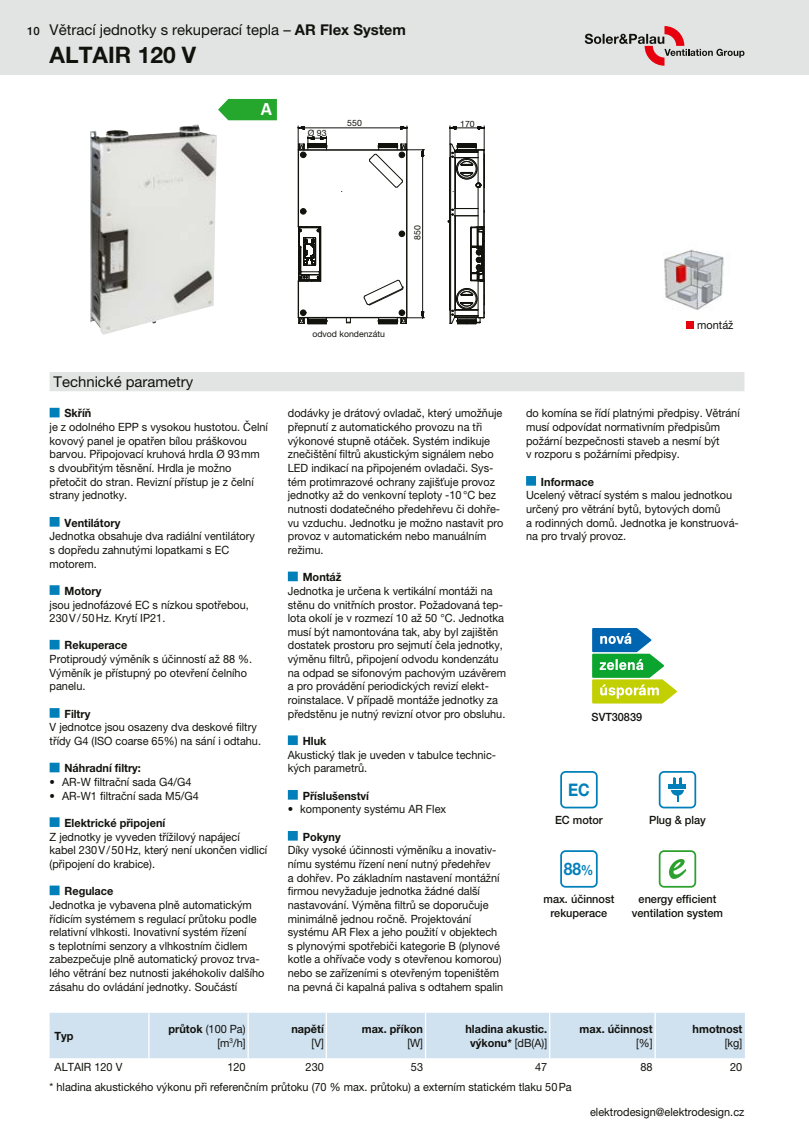
<style>
.page{position:relative;width:809px;height:1141px;background:#fff}
.page>*{position:absolute;margin:0;border:0;box-sizing:border-box;transform-origin:0 0}
.t1{font:700 22.75px "Helvetica Neue LT Pro";color:#12120d}
.t2{font:700 19.25px "Calibri";color:#fff;scale:.96 1}
.t3{font:700 17.32px "Helvetica Neue LT Pro";color:#007fb9;scale:.9 1}
.t4{font:14.88px "Helvetica Neue LT Pro";color:#12120d}
.t5{font:11.38px/13.7px "Helvetica Neue LT Pro";color:#12120d;scale:.96 1}
.t6{font:700 11.38px/13.7px "Helvetica Neue LT Pro";color:#12120d;text-align:center;scale:.96 1}
.t7{font:500 11.38px/13.7px "Helvetica Neue LT Pro";color:#12120d;text-align:center;scale:.96 1}
.t8{font:8.75px "Helvetica Neue LT Pro";color:#12120d}
.s1{font-weight:500;font-size:11.38px}
.s2{font-weight:700}
.s3{font-size:14px}
.s4{font-weight:400}
</style>
<div class="page">
<div style="left:0;top:0;width:809px;height:74px;background:#e2e3e3"></div>
<svg style="left:584px;top:26px;width:160px;height:40px"></svg>
<div style="left:50px;top:372px;width:694px;height:19px;background:#e2e3e3"></div>
<div style="left:50px;top:408px;width:10px;height:9px;background:#007fb9"></div>
<div style="left:50px;top:517px;width:10px;height:10px;background:#007fb9"></div>
<div style="left:50px;top:585px;width:10px;height:10px;background:#007fb9"></div>
<div style="left:50px;top:640px;width:10px;height:9px;background:#007fb9"></div>
<div style="left:50px;top:708px;width:10px;height:10px;background:#007fb9"></div>
<div style="left:50px;top:763px;width:10px;height:9px;background:#007fb9"></div>
<div style="left:50px;top:817px;width:10px;height:10px;background:#007fb9"></div>
<div style="left:50px;top:886px;width:10px;height:9px;background:#007fb9"></div>
<div style="left:288px;top:572px;width:10px;height:9px;background:#007fb9"></div>
<div style="left:288px;top:735px;width:10px;height:10px;background:#007fb9"></div>
<div style="left:288px;top:790px;width:10px;height:10px;background:#007fb9"></div>
<div style="left:288px;top:831px;width:10px;height:10px;background:#007fb9"></div>
<div style="left:526px;top:476px;width:10px;height:10px;background:#007fb9"></div>
<img style="left:664px;top:249px;width:60px;height:61px">
<div style="left:686px;top:321px;width:8px;height:8px;background:#e7000e"></div>
<svg style="left:298px;top:125px;width:187px;height:200px"></svg>
<hr style="left:478px;top:150px;width:1px;height:33px;background:#12120d">
<div style="left:560px;top:850px;width:37px;height:38px;border:2px solid #007fb9;border-radius:4px"></div>
<div style="left:560px;top:771px;width:37px;height:37px;border:2px solid #007fb9;border-radius:4px"></div>
<div style="left:658px;top:771px;width:38px;height:37px;border:2px solid #007fb9;border-radius:4px"></div>
<svg style="left:668px;top:777px;width:18px;height:25px"></svg>
<div style="left:658px;top:850px;width:38px;height:38px;border:2px solid #2da12e;border-radius:4px"></div>
<svg style="left:669px;top:859px;width:17px;height:20px"></svg>
<img style="left:90px;top:124px;width:127px;height:211px">
<svg style="left:218px;top:99px;width:59px;height:21px"></svg>
<svg style="left:592px;top:628px;width:85px;height:76px"></svg>
<div style="left:50px;top:1013px;width:694px;height:46px;background:#d0e1f0"></div>
<h3 class="t4" style="left:27px;top:21px;width:380px"><span class="s1">10</span> Větrací jednotky s rekuperací tepla – <span class="s2">AR Flex System</span></h3>
<h1 class="t1" style="left:50px;top:41px;width:148px">ALTAIR 120 V</h1>
<h2 class="t2" style="left:261px;top:95px;width:13px">A</h2>
<p class="t8" style="left:308px;top:128px;width:20px">Ø 93</p>
<p class="t8" style="left:347px;top:118px;width:16px">550</p>
<p class="t8" style="left:460px;top:118px;width:16px">170</p>
<p class="t8" style="left:412px;top:240px;width:16px;rotate:-90deg">850</p>
<h3 class="t4" style="left:54px;top:373px;width:141px">Technické parametry</h3>
<p class="t6" style="left:64px;top:406px;width:30px">Skříň</p>
<p class="t5" style="left:50px;top:420px;width:229px">je z odolného EPP s vysokou hustotou. Čelní kovový panel je opatřen bílou práškovou barvou. Připojovací kruhová hrdla Ø 93mm s dvoubřitým těsnění. Hrdla je možno přetočit do stran. Revizní přístup je z čelní strany jednotky.</p>
<p class="t6" style="left:64px;top:515px;width:60px">Ventilátory</p>
<p class="t5" style="left:50px;top:529px;width:215px">Jednotka obsahuje dva radiální ventilátory s dopředu zahnutými lopatkami s EC motorem.</p>
<p class="t6" style="left:64px;top:584px;width:40px">Motory</p>
<p class="t5" style="left:50px;top:597px;width:209px">jsou jednofázové EC s nízkou spotřebou,<br>230V/50Hz. Krytí IP21.</p>
<p class="t6" style="left:64px;top:638px;width:67px">Rekuperace</p>
<p class="t5" style="left:50px;top:652px;width:212px">Protiproudý výměník s účinností až 88 %.<br>Výměník je přístupný po otevření čelního panelu.</p>
<p class="t6" style="left:64px;top:707px;width:28px">Filtry</p>
<p class="t5" style="left:50px;top:720px;width:222px">V jednotce jsou osazeny dva deskové filtry třídy G4 (ISO coarse 65%) na sání i odtahu.</p>
<p class="t6" style="left:64px;top:761px;width:81px">Náhradní filtry:</p>
<p class="t5" style="left:50px;top:775px;width:149px">• AR-W filtrační sada G4/G4</p>
<p class="t5" style="left:50px;top:789px;width:157px">• AR-W1 filtrační sada M5/G4</p>
<p class="t6" style="left:64px;top:816px;width:107px">Elektrické připojení</p>
<p class="t5" style="left:50px;top:830px;width:228px">Z jednotky je vyveden třížilový napájecí kabel 230V/50Hz, který není ukončen vidlicí (připojení do krabice).</p>
<p class="t6" style="left:64px;top:884px;width:52px">Regulace</p>
<p class="t5" style="left:50px;top:898px;width:225px">Jednotka je vybavena plně automatickým řídicím systémem s regulací průtoku podle relativní vlhkosti. Inovativní systém řízení<br>s teplotními senzory a vlhkostním čidlem zabezpečuje plně automatický provoz trva&shy;lého větrání bez nutnosti jakéhokoliv dalšího zásahu do ovládání jednotky. Součástí</p>
<p class="t8" style="left:312px;top:328px;width:74px">odvod kondenzátu</p>
<p class="t5" style="left:288px;top:406px;width:226px">dodávky je drátový ovladač, který umožňuje přepnutí z automatického provozu na tři výkonové stupně otáček. Systém indikuje znečištění filtrů akustickým signálem nebo LED indikací na připojeném ovladači. Sys&shy;tém protimrazové ochrany zajišťuje provoz jednotky až do venkovní teploty -10°C bez nutnosti dodatečného předehřevu či dohře&shy;vu vzduchu. Jednotku je možno nastavit pro provoz v automatickém nebo manuálním režimu.</p>
<p class="t6" style="left:303px;top:570px;width:42px">Montáž</p>
<p class="t5" style="left:288px;top:584px;width:229px">Jednotka je určena k vertikální montáži na stěnu do vnitřních prostor. Požadovaná tep&shy;lota okolí je v rozmezí 10 až 50 °C. Jednotka musí být namontována tak, aby byl zajištěn dostatek prostoru pro sejmutí čela jednotky, výměnu filtrů, připojení odvodu kondenzátu na odpad se sifonovým pachovým uzávěrem a pro provádění periodických revizí elekt&shy;roinstalace. V případě montáže jednotky za předstěnu je nutný revizní otvor pro obsluhu.</p>
<p class="t6" style="left:303px;top:734px;width:26px">Hluk</p>
<p class="t5" style="left:288px;top:748px;width:218px">Akustický tlak je uveden v tabulce technic&shy;kých parametrů.</p>
<p class="t6" style="left:303px;top:788px;width:71px">Příslušenství</p>
<p class="t5" style="left:288px;top:802px;width:166px">• komponenty systému AR Flex</p>
<p class="t6" style="left:303px;top:829px;width:41px">Pokyny</p>
<p class="t5" style="left:288px;top:843px;width:226px">Díky vysoké účinnosti výměníku a inovativ&shy;nímu systému řízení není nutný předehřev<br>a dohřev. Po základním nastavení montážní firmou nevyžaduje jednotka žádné další nastavování. Výměna filtrů se doporučuje minimálně jednou ročně. Projektování systému AR Flex a jeho použití v objektech s plynovými spotřebiči kategorie B (plynové kotle a ohřívače vody s otevřenou komorou) nebo se zařízeními s otevřeným topeništěm na pevná či kapalná paliva s odtahem spalin</p>
<p class="t5" style="left:697px;top:318px;width:39px">montáž</p>
<p class="t5" style="left:526px;top:406px;width:224px">do komína se řídí platnými předpisy. Větrání musí odpovídat normativním předpisům požární bezpečnosti staveb a nesmí být<br>v rozporu s požárními předpisy.</p>
<p class="t6" style="left:541px;top:475px;width:57px">Informace</p>
<p class="t5" style="left:526px;top:488px;width:223px">Ucelený větrací systém s malou jednotkou určený pro větrání bytů, bytových domů<br>a rodinných domů. Jednotka je konstruová&shy;na pro trvalý provoz.</p>
<p class="t7" style="left:591px;top:710px;width:54px">SVT30839</p>
<h3 class="t3" style="left:568px;top:779px;width:25px">EC</h3>
<p class="t7" style="left:555px;top:813px;width:51px">EC motor</p>
<p class="t7" style="left:649px;top:813px;width:61px">Plug &amp; play</p>
<h3 class="t3" style="left:564px;top:858px;width:34px">88<span class="s3">%</span></h3>
<p class="t7" style="left:543px;top:892px;width:75px">max. účinnost rekuperace</p>
<p class="t7" style="left:632px;top:892px;width:97px">energy efficient ventilation system</p>
<p class="t6" style="left:55px;top:1029px;width:21px">Typ</p>
<p class="t5" style="left:168px;top:1022px;width:82px;text-align:right"><span class="s2">průtok</span> (100 Pa) [m<sup>3</sup>/h]</p>
<p class="t6" style="left:291px;top:1022px;width:35px">napětí</p>
<p class="t5" style="left:311px;top:1035px;width:14px">[V]</p>
<p class="t6" style="left:362px;top:1022px;width:65px">max. příkon</p>
<p class="t5" style="left:407px;top:1035px;width:18px">[W]</p>
<p class="t6" style="left:465px;top:1022px;width:87px">hladina akustic. výkonu* <span class="s4">[dB(A)]</span></p>
<p class="t6" style="left:579px;top:1022px;width:78px">max. účinnost</p>
<p class="t5" style="left:636px;top:1035px;width:19px">[%]</p>
<p class="t6" style="left:692px;top:1022px;width:53px">hmotnost</p>
<p class="t5" style="left:724px;top:1035px;width:20px">[kg]</p>
<p class="t5" style="left:55px;top:1060px;width:72px">ALTAIR 120 V</p>
<p class="t5" style="left:227px;top:1060px;width:20px">120</p>
<p class="t5" style="left:305px;top:1060px;width:20px">230</p>
<p class="t5" style="left:411px;top:1060px;width:14px">53</p>
<p class="t5" style="left:535px;top:1060px;width:14px">47</p>
<p class="t5" style="left:640px;top:1060px;width:14px">88</p>
<p class="t5" style="left:730px;top:1060px;width:14px">20</p>
<p class="t5" style="left:50px;top:1080px;width:545px">* hladina akustického výkonu při referenčním průtoku (70 % max. průtoku) a externím statickém tlaku 50Pa</p>
<p class="t5" style="left:590px;top:1105px;width:162px">elektrodesign@elektrodesign.cz</p>
</div>
